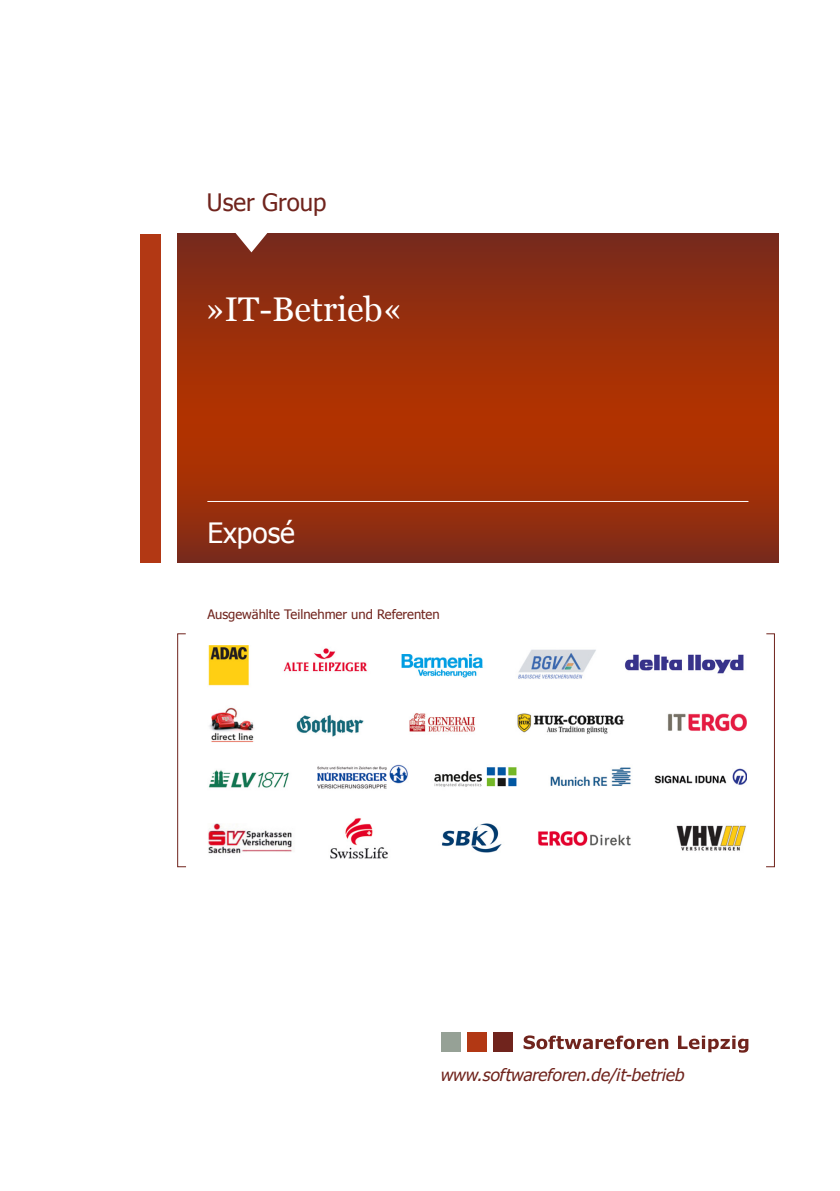
<style>
.page{position:relative;width:840px;height:1191px;background:#fff}
.page>*{position:absolute;margin:0;border:0;box-sizing:border-box;transform-origin:0 0}
.t1{font:34.2px "Georgia";color:#fff}
.t2{font:28px "Tahoma";color:#fff}
.t3{font:24px "Tahoma";color:#70241d}
.t4{font:italic 17px "Tahoma";color:#70241d}
.t5{font:13px "Tahoma";color:#70241d}
</style>
<div class="page">
<svg style="left:177px;top:233px;width:601px;height:329px;background:#992e0b"></svg>
<hr style="left:207px;top:501px;width:541px;height:1px;background:#fff">
<div style="left:493px;top:1032px;width:20px;height:20px;background:#70241d"></div>
<div style="left:467px;top:1032px;width:19px;height:20px;background:#b23814"></div>
<div style="left:440px;top:1032px;width:20px;height:20px;background:#96a196"></div>
<svg style="left:523px;top:1035px;width:145px;height:14px"></svg>
<svg style="left:678px;top:1035px;width:70px;height:17px"></svg>
<img style="left:208px;top:645px;width:538px;height:214px">
<div style="left:177px;top:633px;width:9px;height:234px;border:1px solid #70241d"></div>
<svg style="left:230px;top:233px;width:43px;height:19px"></svg>
<div style="left:140px;top:233px;width:21px;height:329px;background:#b23814"></div>
<p class="t3" style="left:207px;top:186px;width:121px">User Group</p>
<p class="t1" style="left:205px;top:288px;width:199px">»IT-Betrieb«</p>
<p class="t2" style="left:207px;top:514px;width:89px">Exposé</p>
<p class="t5" style="left:207px;top:605px;width:234px">Ausgewählte Teilnehmer und Referenten</p>
<p class="t4" style="left:440px;top:1064px;width:245px">www.softwareforen.de/it-betrieb</p>
</div>
